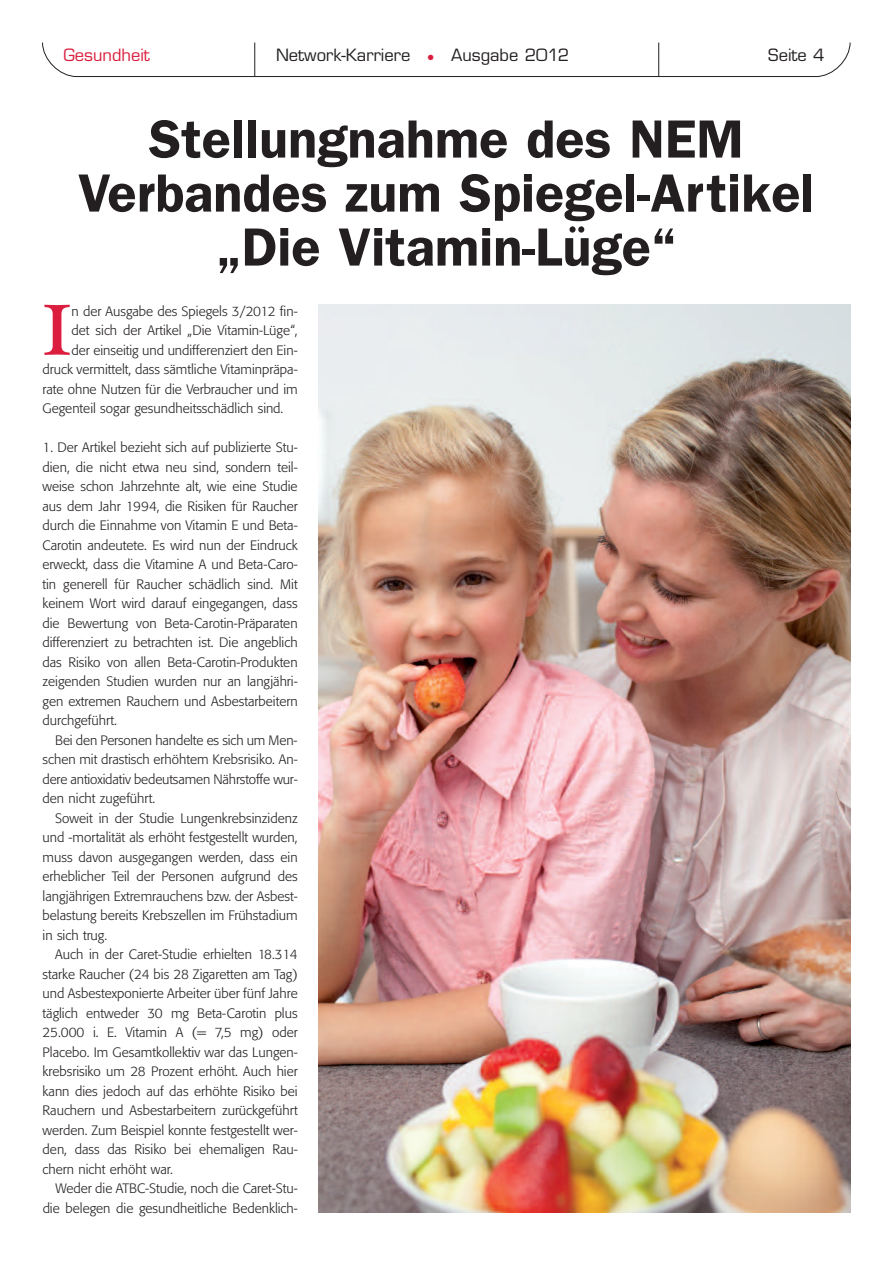
<style>
.page{position:relative;width:893px;height:1263px;background:#fff}
.page>*{position:absolute;margin:0;border:0;box-sizing:border-box;transform-origin:0 0}
.t1{font:500 74.85px "Esprit";color:#db1e3d}
.t2{font:600 54px/54px "Franklin Gothic";color:#231f20;text-align:center}
.t3{font:16.5px "Eurostile";color:#231f20}
.t4{font:16.5px "Eurostile";color:#db1e3d}
.t5{font:300 13.5px/19.5px "Formata";color:#231f20;text-align:justify}
.s1{color:#db1e3d}
</style>
<div class="page">
<img style="left:319px;top:305px;width:531px;height:908px">
<svg style="left:42px;top:42px;width:809px;height:35px"></svg>
<p class="t4" style="left:63px;top:49px;width:88px">Gesundheit</p>
<p class="t3" style="left:276px;top:49px;width:295px">Network-Karriere <span class="s1">●</span> Ausgabe 2012</p>
<p class="t3" style="left:768px;top:49px;width:58px">Seite 4</p>
<h2 class="t2" style="left:78px;top:112px;width:738px">Stellungnahme des NEM<br>Verbandes zum Spiegel-Artikel „Die Vitamin-Lüge“</h2>
<h1 class="t1" style="left:43px;top:301px;width:31px">I</h1>
<p class="t5" style="left:72px;top:302px;width:228px">n der Ausgabe des Spiegels 3/2012 fin-</p>
<p class="t5" style="left:72px;top:322px;width:228px">det sich der Artikel „Die Vitamin-Lüge“,</p>
<p class="t5" style="left:72px;top:341px;width:228px">der einseitig und undifferenziert den Ein-</p>
<p class="t5" style="left:43px;top:361px;width:257px">druck vermittelt, dass sämtliche Vitaminpräpa-</p>
<p class="t5" style="left:43px;top:380px;width:257px">rate ohne Nutzen für die Verbraucher und im</p>
<p class="t5" style="left:43px;top:400px;width:242px">Gegenteil sogar gesundheitsschädlich sind.</p>
<p class="t5" style="left:43px;top:439px;width:257px">1. Der Artikel bezieht sich auf publizierte Stu&shy;dien, die nicht etwa neu sind, sondern teil&shy;weise schon Jahrzehnte alt, wie eine Studie aus dem Jahr 1994, die Risiken für Raucher durch die Einnahme von Vitamin E und Beta-Carotin andeutete. Es wird nun der Eindruck erweckt, dass die Vitamine A und Beta-Caro&shy;tin generell für Raucher schädlich sind. Mit keinem Wort wird darauf eingegangen, dass die Bewertung von Beta-Carotin-Präparaten differenziert zu betrachten ist. Die angeblich das Risiko von allen Beta-Carotin-Produkten zeigenden Studien wurden nur an langjähri&shy;gen extremen Rauchern und Asbestarbeitern durchgeführt.</p>
<p class="t5" style="left:43px;top:731px;width:257px;text-indent:13px">Bei den Personen handelte es sich um Men&shy;schen mit drastisch erhöhtem Krebsrisiko. An&shy;dere antioxidativ bedeutsamen Nährstoffe wur&shy;den nicht zugeführt.</p>
<p class="t5" style="left:43px;top:809px;width:257px;text-indent:13px">Soweit in der Studie Lungenkrebsinzidenz und -mortalität als erhöht festgestellt wurden, muss davon ausgegangen werden, dass ein erheblicher Teil der Personen aufgrund des langjährigen Extremrauchens bzw. der Asbest&shy;belastung bereits Krebszellen im Frühstadium in sich trug.</p>
<p class="t5" style="left:43px;top:946px;width:257px;text-indent:13px">Auch in der Caret-Studie erhielten 18.314 starke Raucher (24 bis 28 Zigaretten am Tag) und Asbestexponierte Arbeiter über fünf Jahre täglich entweder 30 mg Beta-Carotin plus 25.000 i. E. Vitamin A (= 7,5 mg) oder Placebo. Im Gesamtkollektiv war das Lungen&shy;krebsrisiko um 28 Prozent erhöht. Auch hier kann dies jedoch auf das erhöhte Risiko bei Rauchern und Asbestarbeitern zurückgeführt werden. Zum Beispiel konnte festgestellt wer&shy;den, dass das Risiko bei ehemaligen Rau&shy;chern nicht erhöht war.</p>
<p class="t5" style="left:43px;top:1180px;width:257px;text-align:right">Weder die ATBC-Studie, noch die Caret-Stu&shy;die belegen die gesundheitliche Bedenklich-</p>
</div>
